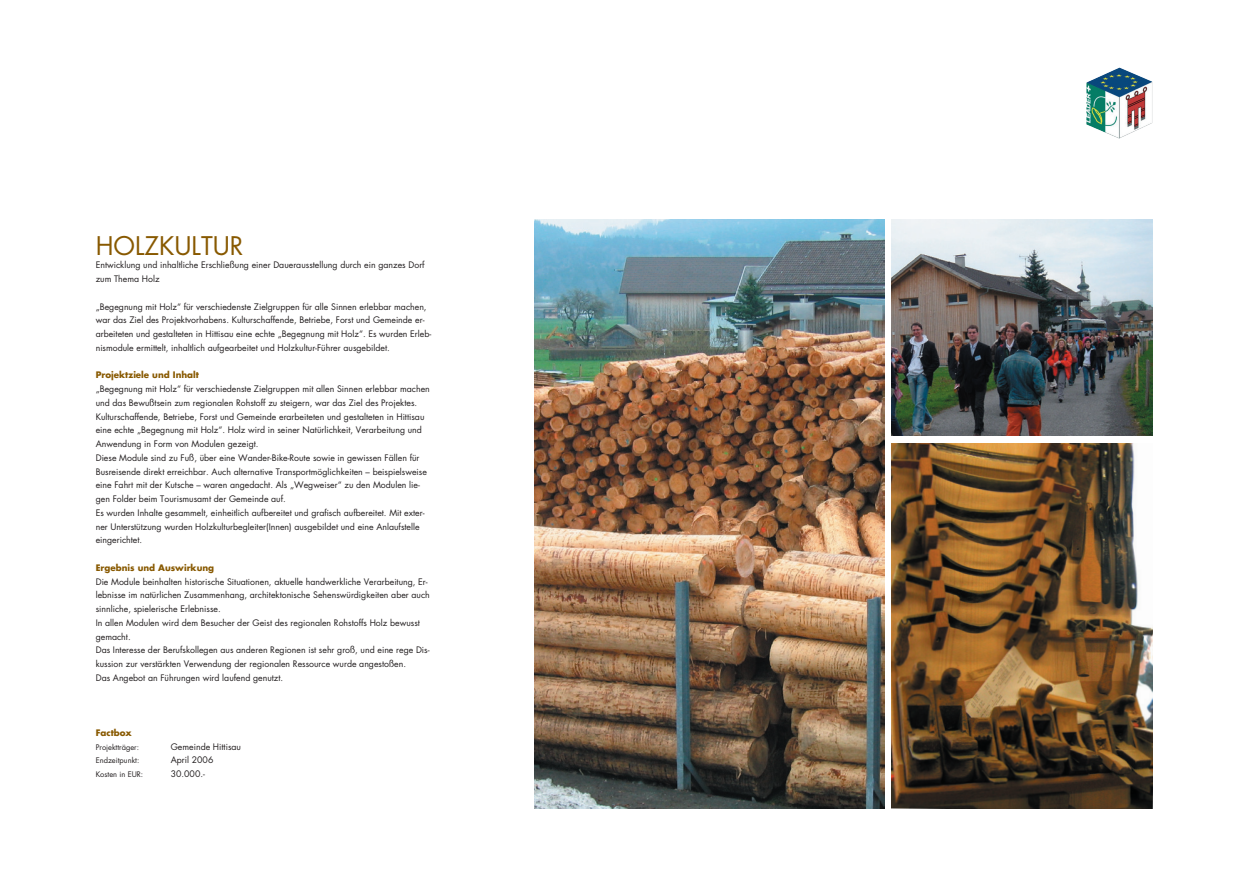
<style>
.page{position:relative;width:1241px;height:886px;background:#fff}
.page>*{position:absolute;margin:0;border:0;box-sizing:border-box;transform-origin:0 0}
.t1{font:25px "Futura";color:#885900}
.t2{font:8.75px/13.8px "Futura";color:#231f20}
.t3{font:700 8.75px "Futura";color:#885900}
.t4{font:7.5px "Futura";color:#231f20}
</style>
<div class="page">
<img style="left:1086px;top:68px;width:66px;height:71px">
<img style="left:534px;top:220px;width:350px;height:588px">
<img style="left:891px;top:443px;width:261px;height:365px">
<img style="left:891px;top:220px;width:261px;height:216px">
<h1 class="t1" style="left:96px;top:228px;width:149px">HOLZKULTUR</h1>
<p class="t2" style="left:96px;top:258px;width:330px">Entwicklung und inhaltliche Erschließung einer Dauerausstellung durch ein ganzes Dorf zum Thema Holz</p>
<p class="t2" style="left:96px;top:299px;width:337px">„Begegnung mit Holz“ für verschiedenste Zielgruppen für alle Sinnen erlebbar machen, war das Ziel des Projektvorhabens. Kulturschaffende, Betriebe, Forst und Gemeinde er&shy;arbeiteten und gestalteten in Hittisau eine echte „Begegnung mit Holz“. Es wurden Erleb&shy;nismodule ermittelt, inhaltlich aufgearbeitet und Holzkultur-Führer ausgebildet.</p>
<p class="t3" style="left:96px;top:369px;width:105px">Projektziele und Inhalt</p>
<p class="t2" style="left:96px;top:382px;width:335px">„Begegnung mit Holz“ für verschiedenste Zielgruppen mit allen Sinnen erlebbar machen und das Bewußtsein zum regionalen Rohstoff zu steigern, war das Ziel des Projektes.<br>Kulturschaffende, Betriebe, Forst und Gemeinde erarbeiteten und gestalteten in Hittisau eine echte „Begegnung mit Holz“. Holz wird in seiner Natürlichkeit, Verarbeitung und Anwendung in Form von Modulen gezeigt.<br>Diese Module sind zu Fuß, über eine Wander-Bike-Route sowie in gewissen Fällen für Busreisende direkt erreichbar. Auch alternative Transportmöglichkeiten – beispielsweise eine Fahrt mit der Kutsche – waren angedacht. Als „Wegweiser“ zu den Modulen lie&shy;gen Folder beim Tourismusamt der Gemeinde auf.<br>Es wurden Inhalte gesammelt, einheitlich aufbereitet und grafisch aufbereitet. Mit exter&shy;ner Unterstützung wurden Holzkulturbegleiter(Innen) ausgebildet und eine Anlaufstelle eingerichtet.</p>
<p class="t3" style="left:96px;top:561px;width:120px">Ergebnis und Auswirkung</p>
<p class="t2" style="left:96px;top:574px;width:335px">Die Module beinhalten historische Situationen, aktuelle handwerkliche Verarbeitung, Er&shy;lebnisse im natürlichen Zusammenhang, architektonische Sehenswürdigkeiten aber auch sinnliche, spielerische Erlebnisse.<br>In allen Modulen wird dem Besucher der Geist des regionalen Rohstoffs Holz bewusst gemacht.<br>Das Interesse der Berufskollegen aus anderen Regionen ist sehr groß, und eine rege Dis&shy;kussion zur verstärkten Verwendung der regionalen Ressource wurde angestoßen.<br>Das Angebot an Führungen wird laufend genutzt.</p>
<p class="t3" style="left:96px;top:726px;width:38px">Factbox</p>
<p class="t4" style="left:96px;top:742px;width:45px">Projektträger:</p>
<p class="t2" style="left:171px;top:739px;width:72px">Gemeinde Hittisau</p>
<p class="t4" style="left:96px;top:755px;width:45px">Endzeitpunkt:</p>
<p class="t2" style="left:171px;top:753px;width:44px">April 2006</p>
<p class="t4" style="left:96px;top:769px;width:49px">Kosten in EUR:</p>
<p class="t2" style="left:171px;top:767px;width:36px">30.000.-</p>
</div>
